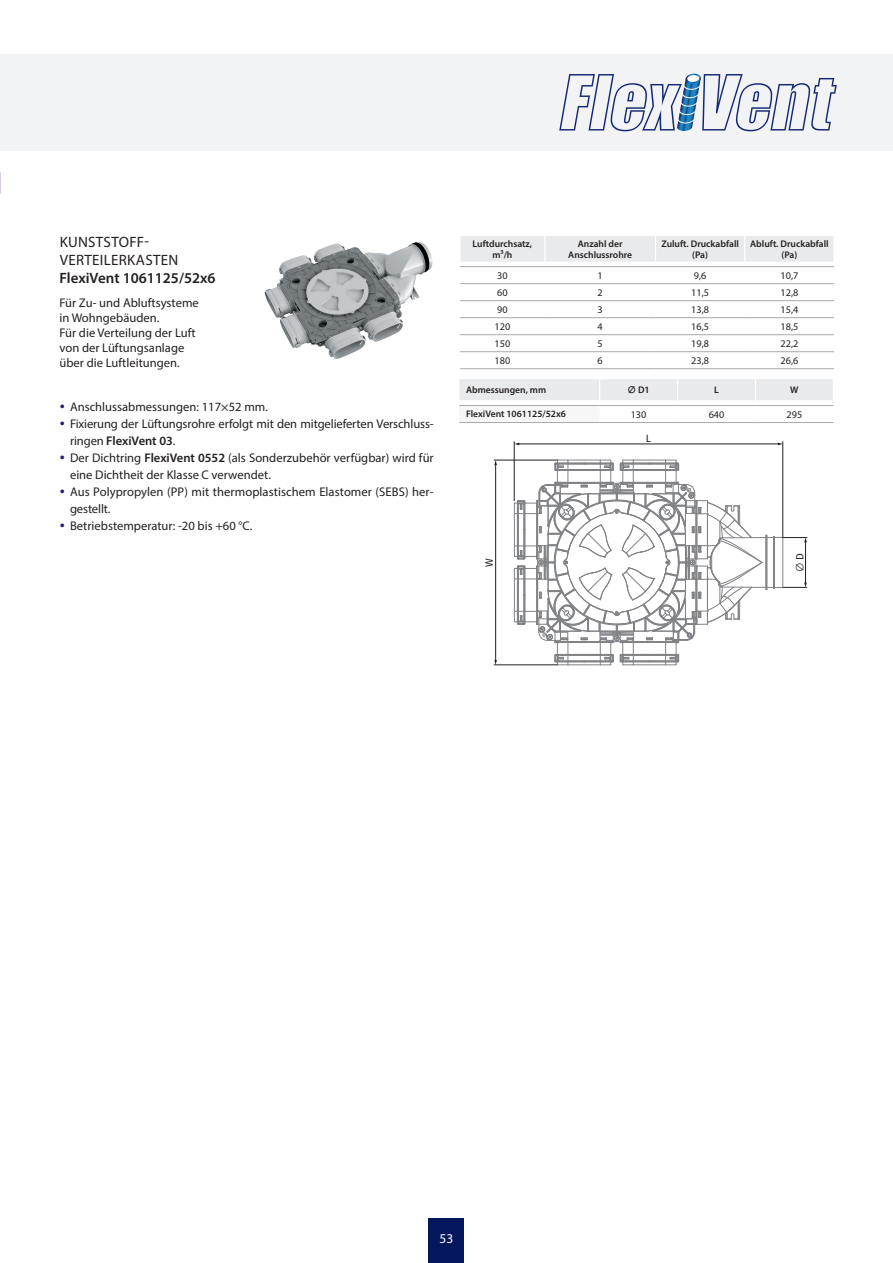
<style>
.page{position:relative;width:893px;height:1263px;background:#fff}
.page>*{position:absolute;margin:0;border:0;box-sizing:border-box;transform-origin:0 0}
.t1{font:15px/18px "Myriad Pro";letter-spacing:.02em;color:#231f20}
.t2{font:600 15px "Myriad Pro";color:#231f20}
.t3{font:13.5px "Myriad Pro";color:#fff}
.t4{font:12.6px/15.1px "Myriad Pro";color:#231f20}
.t5{font:10.5px "Fira Sans";color:#231f20}
.t6{font:10.2px "Myriad Pro";color:#231f20}
.t7{font:600 9.6px/10.8px "Myriad Pro";color:#231f20;text-align:center}
.s1{color:#242076}
.s2{font-weight:600}
.s3{font-family:"Fira Sans";font-weight:700}
</style>
<div class="page">
<div style="left:429px;top:1218px;width:35px;height:45px;background:#04175c"></div>
<div style="left:0;top:54px;width:893px;height:97px;background:#f2f3f4"></div>
<svg style="left:559px;top:74px;width:278px;height:57px"></svg>
<svg style="left:460px;top:236px;width:374px;height:133px"></svg>
<hr style="left:460px;top:266px;width:85px;height:1px;background:#a8a9ad">
<hr style="left:545px;top:266px;width:110px;height:1px;background:#a8a9ad">
<hr style="left:655px;top:266px;width:90px;height:1px;background:#a8a9ad">
<hr style="left:745px;top:266px;width:89px;height:1px;background:#a8a9ad">
<hr style="left:459px;top:422px;width:141px;height:1px;background:#a8a9ad">
<hr style="left:600px;top:422px;width:77px;height:1px;background:#a8a9ad">
<hr style="left:677px;top:422px;width:78px;height:1px;background:#a8a9ad">
<hr style="left:755px;top:422px;width:78px;height:1px;background:#a8a9ad">
<svg style="left:459px;top:379px;width:375px;height:28px"></svg>
<hr style="left:459px;top:405px;width:141px;height:1px;background:#a8a9ad">
<hr style="left:600px;top:405px;width:77px;height:1px;background:#a8a9ad">
<hr style="left:677px;top:405px;width:78px;height:1px;background:#a8a9ad">
<hr style="left:755px;top:405px;width:78px;height:1px;background:#a8a9ad">
<hr style="left:518px;top:444px;width:261px;height:1px;background:#231f20">
<hr style="left:782px;top:442px;width:1px;height:95px;background:#231f20">
<hr style="left:514px;top:442px;width:1px;height:59px;background:#231f20">
<svg style="left:514px;top:460px;width:293px;height:205px"></svg>
<hr style="left:495px;top:464px;width:1px;height:197px;background:#231f20">
<hr style="left:494px;top:460px;width:63px;height:1px;background:#231f20">
<hr style="left:494px;top:664px;width:63px;height:1px;background:#231f20">
<img style="left:264px;top:242px;width:169px;height:117px">
<p class="t1" style="left:60px;top:233px;width:120px">KUNSTSTOFF-<br>VERTEILERKASTEN</p>
<p class="t2" style="left:60px;top:269px;width:158px">FlexiVent 1061125/52x6</p>
<p class="t4" style="left:60px;top:295px;width:141px">Für Zu- und Abluftsysteme in Wohngebäuden.<br>Für die Verteilung der Luft von der Lüftungsanlage über die Luftleitungen.</p>
<p class="t4" style="left:60px;top:399px;width:210px"><span class="s1">•</span> Anschlussabmessungen: 117×52 mm.</p>
<p class="t4" style="left:70px;top:415px;width:364px;line-height:17px;text-indent:-10px"><span class="s1">•</span> Fixierung der Lüftungsrohre erfolgt mit den mitgelieferten Verschluss&shy;ringen <span class="s2">FlexiVent 03</span>.</p>
<p class="t4" style="left:70px;top:449px;width:365px;line-height:17px;text-indent:-10px"><span class="s1">•</span> Der Dichtring <span class="s2">FlexiVent 0552</span> (als Sonderzubehör verfügbar) wird für eine Dichtheit der Klasse C verwendet.</p>
<p class="t4" style="left:70px;top:483px;width:364px;line-height:17px;text-indent:-10px"><span class="s1">•</span> Aus Polypropylen (PP) mit thermoplastischem Elastomer (SEBS) her&shy;gestellt.</p>
<p class="t4" style="left:60px;top:518px;width:194px"><span class="s1">•</span> Betriebstemperatur: -20 bis +60 °C.</p>
<p class="t7" style="left:473px;top:238px;width:61px">Luftdurchsatz, m³/h</p>
<p class="t7" style="left:568px;top:238px;width:65px">Anzahl der<br>Anschlussrohre</p>
<p class="t7" style="left:661px;top:238px;width:79px">Zuluft. Druckabfall (Pa)</p>
<p class="t7" style="left:750px;top:238px;width:80px">Abluft. Druckabfall (Pa)</p>
<p class="t6" style="left:497px;top:269px;width:12px">30</p>
<p class="t6" style="left:598px;top:269px;width:7px">1</p>
<p class="t6" style="left:694px;top:269px;width:14px">9,6</p>
<p class="t6" style="left:780px;top:269px;width:19px">10,7</p>
<p class="t6" style="left:497px;top:286px;width:12px">60</p>
<p class="t6" style="left:598px;top:286px;width:7px">2</p>
<p class="t6" style="left:691px;top:286px;width:19px">11,5</p>
<p class="t6" style="left:780px;top:286px;width:19px">12,8</p>
<p class="t6" style="left:497px;top:303px;width:12px">90</p>
<p class="t6" style="left:598px;top:303px;width:7px">3</p>
<p class="t6" style="left:691px;top:303px;width:19px">13,8</p>
<p class="t6" style="left:780px;top:303px;width:19px">15,4</p>
<p class="t6" style="left:495px;top:320px;width:17px">120</p>
<p class="t6" style="left:598px;top:320px;width:7px">4</p>
<p class="t6" style="left:691px;top:320px;width:19px">16,5</p>
<p class="t6" style="left:780px;top:320px;width:19px">18,5</p>
<p class="t6" style="left:495px;top:337px;width:17px">150</p>
<p class="t6" style="left:598px;top:337px;width:7px">5</p>
<p class="t6" style="left:691px;top:337px;width:19px">19,8</p>
<p class="t6" style="left:780px;top:337px;width:19px">22,2</p>
<p class="t6" style="left:495px;top:354px;width:17px">180</p>
<p class="t6" style="left:598px;top:354px;width:7px">6</p>
<p class="t6" style="left:691px;top:354px;width:19px">23,8</p>
<p class="t6" style="left:780px;top:354px;width:19px">26,6</p>
<p class="t7" style="left:466px;top:384px;width:82px">Abmessungen, mm</p>
<p class="t7" style="left:627px;top:384px;width:24px"><span class="s3">∅</span> D1</p>
<p class="t7" style="left:714px;top:384px;width:6px">L</p>
<p class="t7" style="left:790px;top:384px;width:10px">W</p>
<p class="t7" style="left:466px;top:408px;width:101px">FlexiVent 1061125/52x6</p>
<p class="t6" style="left:631px;top:408px;width:17px">130</p>
<p class="t6" style="left:709px;top:408px;width:17px">640</p>
<p class="t6" style="left:787px;top:408px;width:17px">295</p>
<p class="t5" style="left:646px;top:431px;width:7px">L</p>
<p class="t5" style="left:482px;top:567px;width:10px;rotate:-90deg">W</p>
<p class="t5" style="left:792px;top:572px;width:20px;rotate:-90deg">∅ D</p>
<p class="t3" style="left:440px;top:1230px;width:15px">53</p>
</div>
